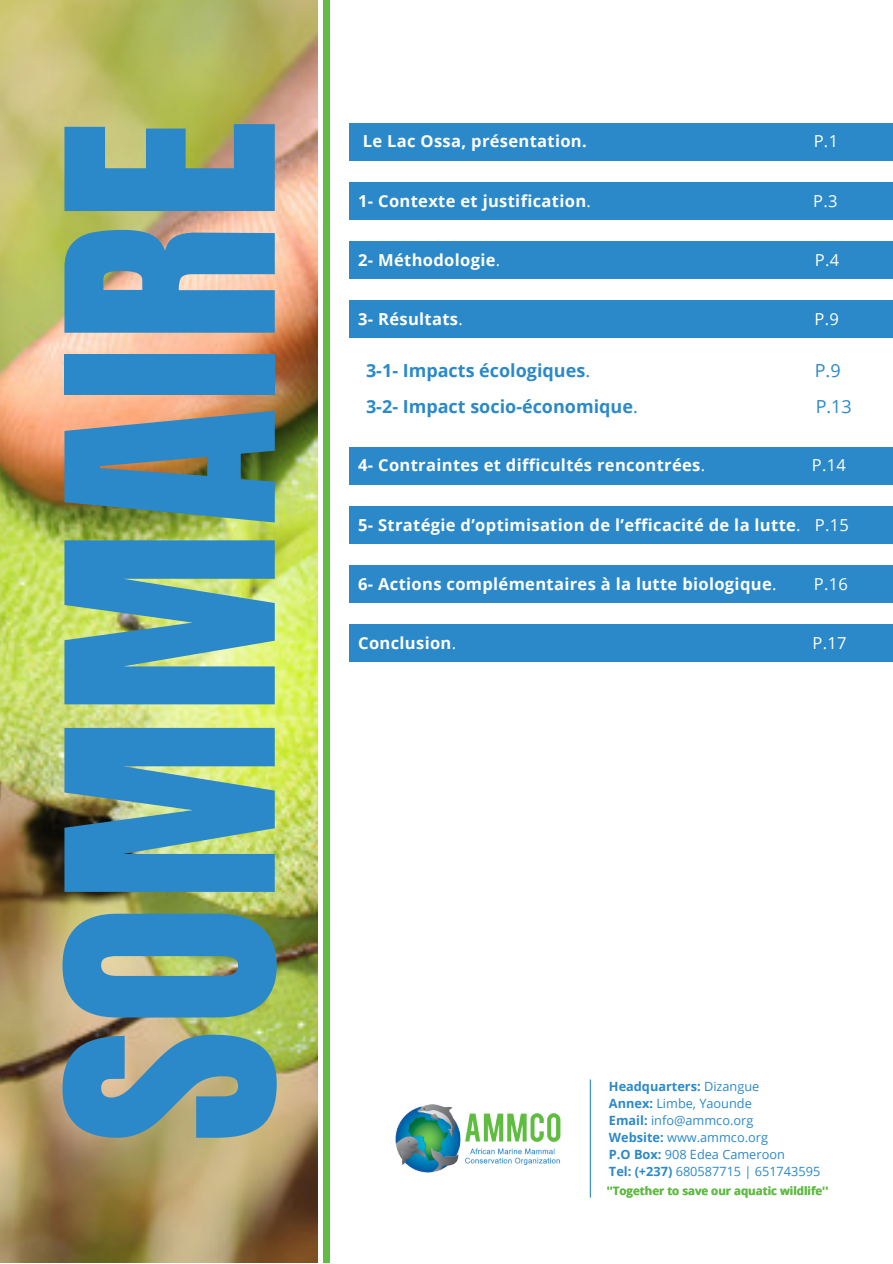
<style>
.page{position:relative;width:893px;height:1264px;background:#fff}
.page>*{position:absolute;margin:0;border:0;box-sizing:border-box;transform-origin:0 0}
.t1{font:244.65px "Anton";letter-spacing:.02em;color:#2b89c9}
.t2{font:700 18px "Open Sans";color:#2b89c9}
.t3{font:18px "Open Sans";color:#2b89c9}
.t4{font:700 16.5px "Open Sans";letter-spacing:.02em;color:#fff}
.t5{font:16.5px "Open Sans";color:#fff}
.t6{font:12.75px/17px "Open Sans";color:#2b89c9}
.t7{font:700 11.4px "Open Sans";color:#61bc45}
.s1{font-weight:400}
.s2{font-weight:700}
</style>
<div class="page">
<div style="left:323px;top:0;width:6px;height:1262px;background:#61bc45"></div>
<img style="left:0;top:0;width:318px;height:1262px">
<div style="left:349px;top:182px;width:543px;height:37px;background:#2b89c9"></div>
<div style="left:349px;top:241px;width:543px;height:37px;background:#2b89c9"></div>
<div style="left:349px;top:300px;width:543px;height:37px;background:#2b89c9"></div>
<div style="left:349px;top:447px;width:543px;height:37px;background:#2b89c9"></div>
<div style="left:349px;top:506px;width:543px;height:37px;background:#2b89c9"></div>
<div style="left:349px;top:565px;width:543px;height:37px;background:#2b89c9"></div>
<div style="left:349px;top:624px;width:543px;height:37px;background:#2b89c9"></div>
<img style="left:395px;top:1104px;width:166px;height:69px">
<hr style="left:589px;top:1079px;width:2px;height:118px;background:#2b89c9">
<div style="left:349px;top:123px;width:543px;height:37px;background:#2b89c9"></div>
<h1 class="t1" style="left:-4px;top:1142px;width:1024px;rotate:-90deg">SOMMAIRE</h1>
<p class="t4" style="left:363px;top:130px;width:225px">Le Lac Ossa, présentation.</p>
<p class="t5" style="left:813px;top:130px;width:26px">P.1</p>
<p class="t4" style="left:358px;top:189px;width:234px">1- Contexte et justification<span class="s1">.</span></p>
<p class="t5" style="left:813px;top:189px;width:26px">P.3</p>
<p class="t4" style="left:358px;top:248px;width:143px">2- Méthodologie<span class="s1">.</span></p>
<p class="t5" style="left:814px;top:248px;width:26px">P.4</p>
<p class="t4" style="left:358px;top:307px;width:106px">3- Résultats<span class="s1">.</span></p>
<p class="t5" style="left:814px;top:307px;width:26px">P.9</p>
<p class="t2" style="left:366px;top:357px;width:226px">3-1- Impacts écologiques<span class="s1">.</span></p>
<p class="t3" style="left:814px;top:357px;width:27px">P.9</p>
<p class="t2" style="left:366px;top:393px;width:273px">3-2- Impact socio-économique<span class="s1">.</span></p>
<p class="t3" style="left:815px;top:393px;width:38px">P.13</p>
<p class="t4" style="left:358px;top:454px;width:348px">4- Contraintes et difficultés rencontrées<span class="s1">.</span></p>
<p class="t5" style="left:811px;top:454px;width:36px">P.14</p>
<p class="t4" style="left:358px;top:513px;width:492px">5- Stratégie d’optimisation de l’efficacité de la lutte<span class="s1">. P.15</span></p>
<p class="t4" style="left:358px;top:572px;width:420px">6- Actions complémentaires à la lutte biologique<span class="s1">.</span></p>
<p class="t5" style="left:813px;top:572px;width:36px">P.16</p>
<p class="t4" style="left:358px;top:631px;width:99px">Conclusion<span class="s1">.</span></p>
<p class="t5" style="left:812px;top:631px;width:36px">P.17</p>
<p class="t6" style="left:609px;top:1077px;width:213px"><span class="s2">Headquarters:</span> Dizangue<br><span class="s2">Annex:</span> Limbe, Yaounde<br><span class="s2">Email:</span> info@ammco.org<br><span class="s2">Website:</span> www.ammco.org<br><span class="s2">P.O Box:</span> 908 Edea Cameroon<br><span class="s2">Tel: (+237)</span> 680587715 | 651743595</p>
<p class="t7" style="left:606px;top:1182px;width:223px">''Together to save our aquatic wildlife''</p>
</div>
